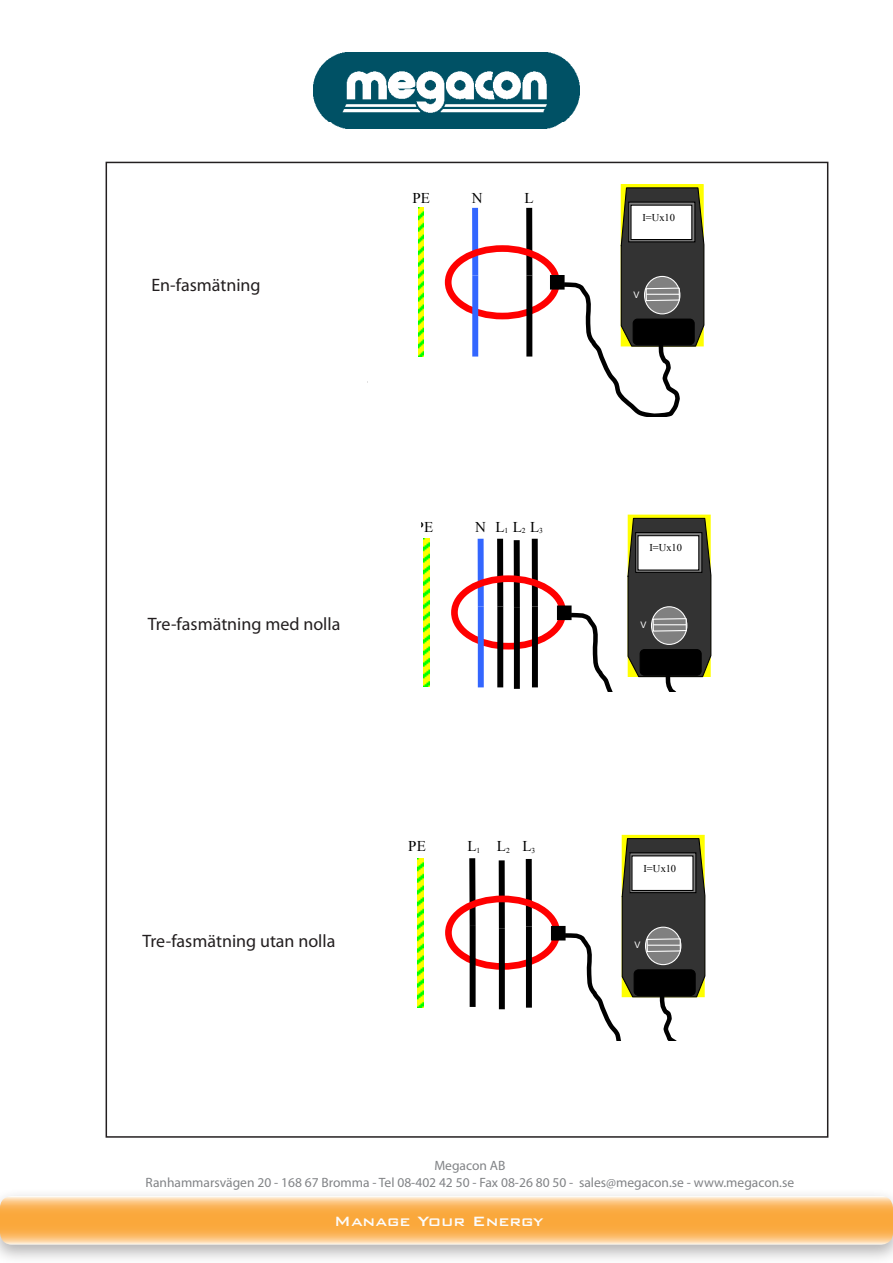
<style>
.page{position:relative;width:893px;height:1263px;background:#fff}
.page>*{position:absolute;margin:0;border:0;box-sizing:border-box;transform-origin:0 0}
.t1{font:18px "Myriad Pro";color:#231f20}
.t2{font:500 18px "Bank Gothic BT";color:#fcfcfc}
.t3{font:15px "Times New Roman";color:#000}
.t4{font:13.5px "Myriad Pro";color:#818386}
.t5{font:10.5px "Times New Roman";color:#000}
.t6{font:9px "Arial";color:#fff}
</style>
<div class="page">
<div style="left:0;top:1187px;width:893px;height:76px;background:#231f20;opacity:.35"></div>
<svg style="left:0;top:1196px;width:893px;height:48px;background:#fbba65"></svg>
<img style="left:314px;top:52px;width:265px;height:76px">
<img style="left:418px;top:859px;width:5px;height:148px">
<div style="left:526px;top:859px;width:6px;height:68px;background:#000"></div>
<div style="left:499px;top:860px;width:6px;height:68px;background:#000"></div>
<div style="left:469px;top:858px;width:7px;height:68px;background:#000"></div>
<div style="left:445px;top:895px;width:115px;height:75px;border:7px solid #f00;border-radius:50%"></div>
<div style="left:551px;top:926px;width:14px;height:14px;background:#000"></div>
<svg style="left:560px;top:837px;width:146px;height:204px"></svg>
<div style="left:634px;top:969px;width:62px;height:27px;background:#000;border:1px solid #000;border-radius:4px"></div>
<div style="left:526px;top:927px;width:6px;height:81px;background:#000"></div>
<div style="left:499px;top:928px;width:6px;height:81px;background:#000"></div>
<div style="left:470px;top:926px;width:6px;height:81px;background:#000"></div>
<img style="left:424px;top:539px;width:5px;height:148px">
<div style="left:478px;top:539px;width:6px;height:67px;background:#36f"></div>
<div style="left:532px;top:539px;width:6px;height:67px;background:#000"></div>
<div style="left:514px;top:540px;width:6px;height:68px;background:#000"></div>
<div style="left:497px;top:539px;width:6px;height:67px;background:#000"></div>
<div style="left:451px;top:575px;width:115px;height:74px;border:7px solid #f00;border-radius:50%"></div>
<div style="left:557px;top:606px;width:14px;height:13px;background:#000"></div>
<div style="left:557px;top:605px;width:15px;height:15px;border:1px solid #000"></div>
<svg style="left:566px;top:517px;width:146px;height:175px"></svg>
<div style="left:640px;top:649px;width:62px;height:27px;background:#000;border:1px solid #000;border-radius:4px"></div>
<div style="left:532px;top:606px;width:6px;height:81px;background:#000"></div>
<div style="left:478px;top:606px;width:6px;height:81px;background:#36f"></div>
<div style="left:514px;top:608px;width:6px;height:81px;background:#000"></div>
<div style="left:497px;top:606px;width:6px;height:81px;background:#000"></div>
<img style="left:418px;top:208px;width:6px;height:148px">
<div style="left:472px;top:208px;width:6px;height:68px;background:#36f"></div>
<div style="left:526px;top:208px;width:6px;height:68px;background:#000"></div>
<div style="left:445px;top:245px;width:115px;height:74px;border:7px solid #f00;border-radius:50%"></div>
<div style="left:526px;top:276px;width:6px;height:81px;background:#000"></div>
<div style="left:472px;top:276px;width:6px;height:81px;background:#36f"></div>
<div style="left:550px;top:276px;width:14px;height:13px;background:#000"></div>
<div style="left:550px;top:275px;width:15px;height:15px;border:1px solid #000"></div>
<svg style="left:559px;top:187px;width:146px;height:230px"></svg>
<div style="left:633px;top:319px;width:62px;height:26px;background:#000;border:1px solid #000;border-radius:4px"></div>
<p class="t1" style="left:151px;top:274px;width:111px">En-fasmätning</p>
<p class="t3" style="left:412px;top:187px;width:19px">PE</p>
<p class="t3" style="left:472px;top:187px;width:12px">N</p>
<p class="t3" style="left:524px;top:187px;width:11px">L</p>
<p class="t1" style="left:148px;top:613px;width:194px">Tre-fasmätning med nolla</p>
<p class="t3" style="left:416px;top:516px;width:19px">PE</p>
<p class="t3" style="left:475px;top:516px;width:69px">N L<sub>1</sub> L<sub>2</sub> L<sub>3</sub></p>
<p class="t1" style="left:142px;top:930px;width:194px">Tre-fasmätning utan nolla</p>
<p class="t3" style="left:408px;top:836px;width:19px">PE</p>
<p class="t3" style="left:468px;top:836px;width:69px">L<sub>1</sub> L<sub>2</sub> L<sub>3</sub></p>
<p class="t5" style="left:642px;top:210px;width:34px">I=Ux10</p>
<p class="t6" style="left:633px;top:289px;width:8px">V</p>
<p class="t5" style="left:649px;top:541px;width:34px">I=Ux10</p>
<p class="t6" style="left:640px;top:619px;width:8px">V</p>
<p class="t5" style="left:643px;top:861px;width:34px">I=Ux10</p>
<p class="t6" style="left:634px;top:939px;width:8px">V</p>
<p class="t4" style="left:434px;top:1157px;width:73px">Megacon AB</p>
<p class="t4" style="left:146px;top:1174px;width:650px">Ranhammarsvägen 20 - 168 67 Bromma - Tel 08-402 42 50 - Fax 08-26 80 50 - sales@megacon.se - www.megacon.se</p>
<p class="t2" style="left:334px;top:1211px;width:211px">Manage Your Energy</p>
</div>
